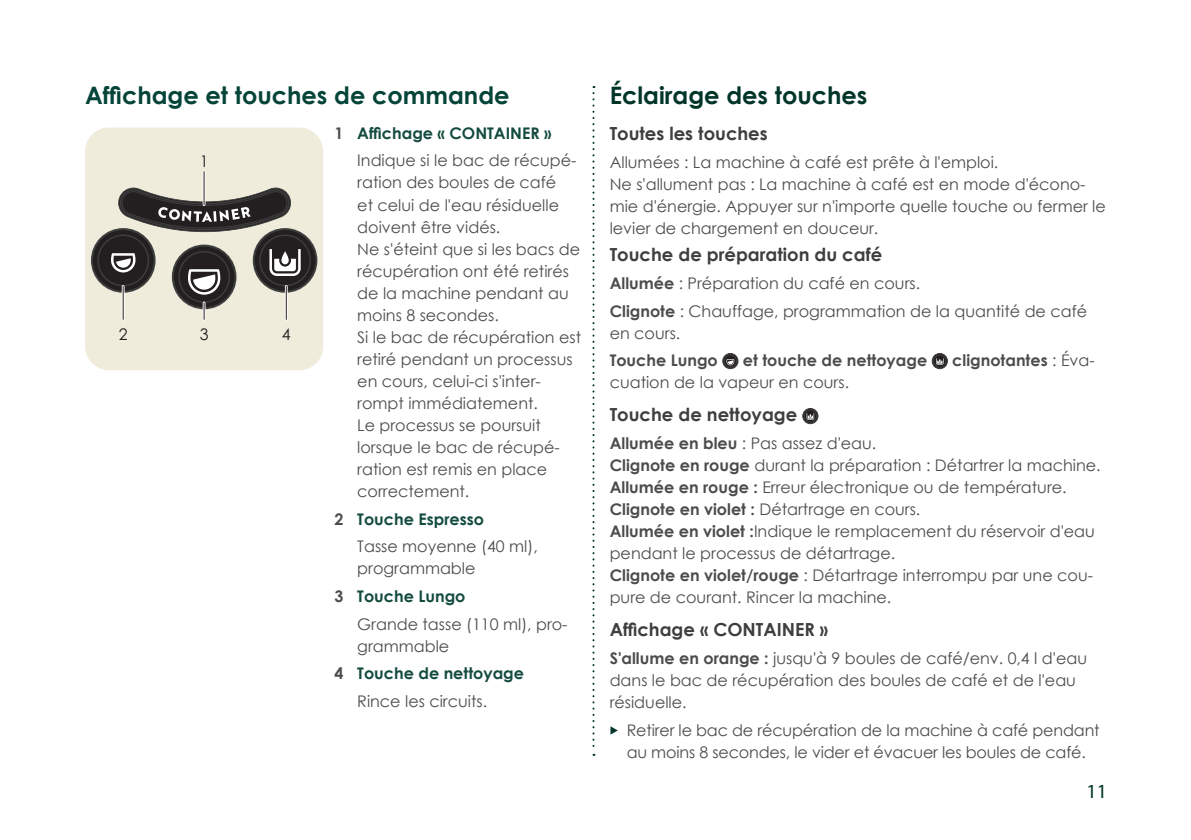
<style>
.page{position:relative;width:1191px;height:840px;background:#fff}
.page>*{position:absolute;margin:0;border:0;box-sizing:border-box;transform-origin:0 0}
.t1{font:700 24px "Century Gothic";color:#054438}
.t2{font:700 24px "Century Gothic";color:#003528}
.t3{font:20px "Myriad Pro";color:#003528}
.t4{font:700 18px "Century Gothic";color:#3e3e3f}
.t5{font:16px/22px "Century Gothic";color:#4b4c4d}
.t6{font:700 16px "Century Gothic";color:#4b4c4d}
.t7{font:700 16px "Century Gothic";color:#144b3f}
.t8{font:16px "Century Gothic";color:#231f20}
.s1{font-weight:700}
.s2{font-weight:700;color:#144b3f}
.s3{color:#4b4c4d}
.s4{font-weight:400}
</style>
<div class="page">
<svg style="left:592px;top:86px;width:2px;height:669px"></svg>
<div style="left:722px;top:353px;width:16px;height:16px;border:1px solid #3e3e3f;border-radius:50%"></div>
<svg style="left:723px;top:354px;width:14px;height:13px"></svg>
<svg style="left:932px;top:353px;width:15px;height:15px"></svg>
<div style="left:931px;top:353px;width:16px;height:16px;border:1px solid #3e3e3f;border-radius:50%"></div>
<div style="left:933px;top:354px;width:13px;height:13px;border:1px solid #3e3e3f;border-radius:50%"></div>
<svg style="left:936px;top:358px;width:7px;height:6px"></svg>
<svg style="left:802px;top:408px;width:16px;height:15px"></svg>
<div style="left:802px;top:408px;width:16px;height:16px;border:1px solid #3e3e3f;border-radius:50%"></div>
<div style="left:804px;top:409px;width:13px;height:13px;border:1px solid #3e3e3f;border-radius:50%"></div>
<svg style="left:806px;top:413px;width:8px;height:6px"></svg>
<div style="left:85px;top:127px;width:238px;height:243px;background:#f0ecdc;border-radius:24px"></div>
<svg style="left:92px;top:229px;width:63px;height:62px"></svg>
<svg style="left:254px;top:229px;width:62px;height:62px"></svg>
<hr style="left:203px;top:171px;width:2px;height:33px;background:#fff">
<hr style="left:204px;top:171px;width:1px;height:33px;background:#231f20">
<svg style="left:97px;top:186px;width:204px;height:133px"></svg>
<hr style="left:285px;top:286px;width:3px;height:33px;background:#fff">
<hr style="left:286px;top:286px;width:1px;height:33px;background:#231f20">
<h1 class="t1" style="left:85px;top:77px;width:426px">Affichage et touches de commande</h1>
<p class="t5" style="left:357px;top:119px;width:221px;line-height:27.6px;text-indent:-23px"><span class="s1">1</span> <span class="s2">Affichage « CONTAINER »<br></span>Indique si le bac de récupé-</p>
<p class="t5" style="left:357px;top:171px;width:225px">ration des boules de café<br>et celui de l'eau résiduelle doivent être vidés.<br>Ne s'éteint que si les bacs de récupération ont été retirés de la machine pendant au moins 8 secondes.<br>Si le bac de récupération est retiré pendant un processus en cours, celui-ci s'inter&shy;rompt immédiatement.<br>Le processus se poursuit lorsque le bac de récupé&shy;ration est remis en place correctement.</p>
<p class="t5" style="left:357px;top:504px;width:182px;line-height:27.6px;text-indent:-23px"><span class="s1">2</span> <span class="s2">Touche Espresso<br></span>Tasse moyenne (40 ml),</p>
<p class="t5" style="left:357px;top:557px;width:120px">programmable</p>
<p class="t7" style="left:334px;top:583px;width:132px"><span class="s3">3</span> Touche Lungo</p>
<p class="t5" style="left:357px;top:612px;width:212px">Grande tasse (110 ml), pro-</p>
<p class="t5" style="left:357px;top:634px;width:93px">grammable</p>
<p class="t7" style="left:334px;top:661px;width:191px"><span class="s3">4</span> Touche de nettoyage</p>
<p class="t5" style="left:357px;top:689px;width:131px">Rince les circuits.</p>
<p class="t8" style="left:200px;top:150px;width:10px">1</p>
<p class="t8" style="left:119px;top:323px;width:10px">2</p>
<p class="t8" style="left:200px;top:323px;width:10px">3</p>
<p class="t8" style="left:282px;top:323px;width:10px">4</p>
<h1 class="t2" style="left:609px;top:77px;width:259px">Éclairage des touches</h1>
<p class="t4" style="left:609px;top:120px;width:160px">Toutes les touches</p>
<p class="t5" style="left:609px;top:151px;width:498px">Allumées : La machine à café est prête à l'emploi.<br>Ne s'allument pas : La machine à café est en mode d'écono&shy;mie d'énergie. Appuyer sur n'importe quelle touche ou fermer le levier de chargement en douceur.</p>
<p class="t4" style="left:609px;top:241px;width:274px">Touche de préparation du café</p>
<p class="t5" style="left:609px;top:269px;width:479px;line-height:27.6px"><span class="s1">Allumée</span> : Préparation du café en cours.<br><span class="s1">Clignote</span> : Chauffage, programmation de la quantité de café</p>
<p class="t5" style="left:609px;top:321px;width:72px">en cours.</p>
<p class="t6" style="left:609px;top:348px;width:110px">Touche Lungo</p>
<p class="t6" style="left:743px;top:348px;width:186px">et touche de nettoyage</p>
<p class="t6" style="left:952px;top:348px;width:144px">clignotantes <span class="s4">: Éva-</span></p>
<p class="t5" style="left:609px;top:371px;width:241px">cuation de la vapeur en cours.</p>
<p class="t4" style="left:609px;top:401px;width:189px">Touche de nettoyage</p>
<p class="t5" style="left:609px;top:432px;width:492px"><span class="s1">Allumée en bleu</span> : Pas assez d'eau.<br><span class="s1">Clignote en rouge</span> durant la préparation : Détartrer la machine.<br><span class="s1">Allumée en rouge :</span> Erreur électronique ou de température.<br><span class="s1">Clignote en violet :</span> Détartrage en cours.<br><span class="s1">Allumée en violet :</span>Indique le remplacement du réservoir d'eau pendant le processus de détartrage.<br><span class="s1">Clignote en violet/rouge</span> : Détartrage interrompu par une cou&shy;pure de courant. Rincer la machine.</p>
<p class="t4" style="left:609px;top:615px;width:220px">Affichage « CONTAINER »</p>
<p class="t5" style="left:609px;top:646px;width:479px"><span class="s1">S'allume en orange :</span> jusqu'à 9 boules de café/env. 0,4 l d'eau dans le bac de récupération des boules de café et de l'eau résiduelle.</p>
<p class="t5" style="left:626px;top:718px;width:474px">Retirer le bac de récupération de la machine à café pendant au moins 8 secondes, le vider et évacuer les boules de café.</p>
<p class="t3" style="left:1086px;top:778px;width:22px">11</p>
</div>
